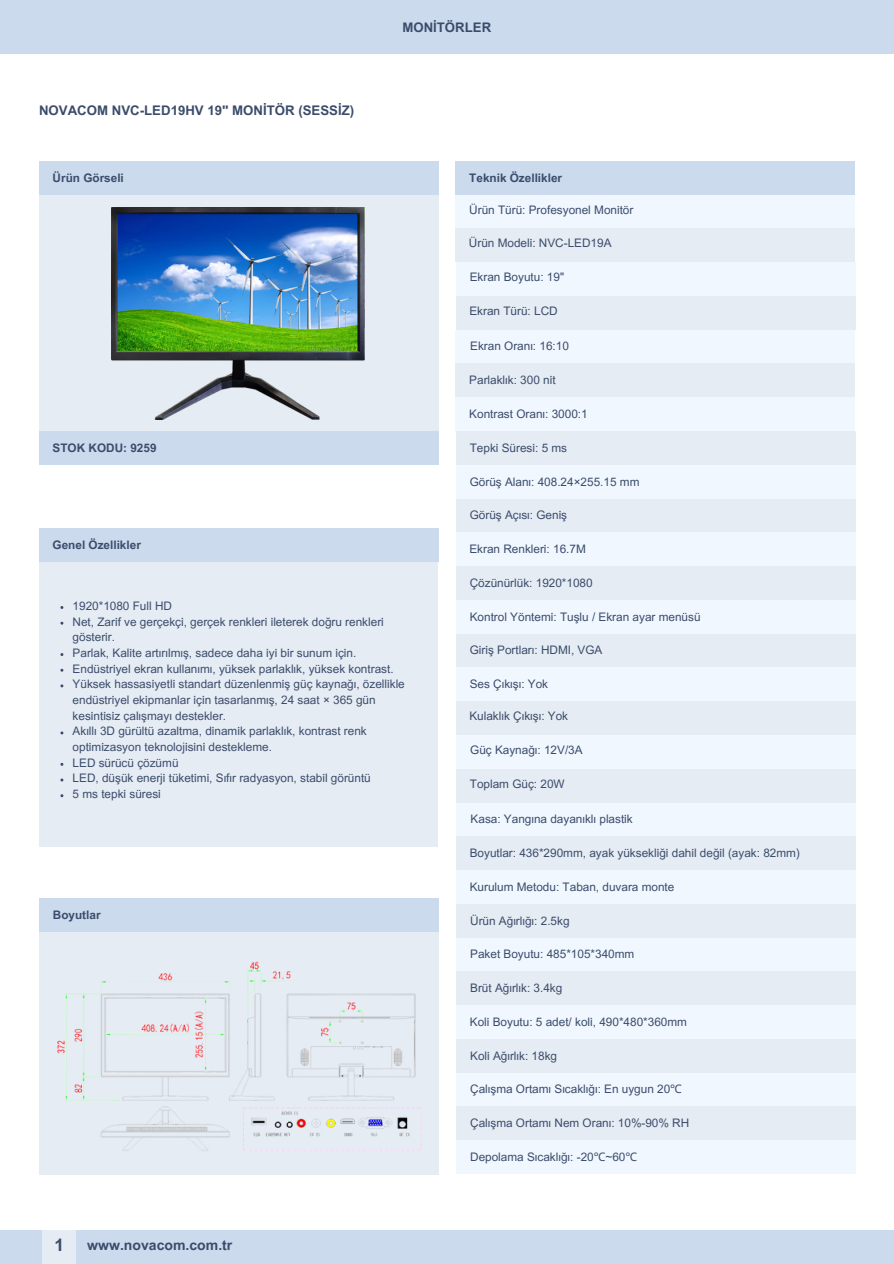
<style>
.page{position:relative;width:894px;height:1264px;background:#fff}
.page>*{position:absolute;margin:0;border:0;box-sizing:border-box;transform-origin:0 0}
.t1{font:700 17.25px "Arial MT Pro";color:#3b4c6b}
.t2{font:700 14.1px "Arial MT Pro";color:#3b4c6b}
.t3{font:700 13.2px "Arial MT Pro";color:#3b4c6b}
.t4{font:11.7px/15.8px "Arial MT Pro";color:#3b4c6b}
.t5{font:700 11.7px "Arial MT Pro";color:#3b4c6b}
.s1{font-family:"Noto Sans"}
</style>
<div class="page">
<div style="left:0;top:0;width:893px;height:53px;background:#cbdaed"></div>
<div style="left:39px;top:195px;width:399px;height:236px;background:#e6ecf4"></div>
<div style="left:39px;top:161px;width:399px;height:34px;background:#cbdaed"></div>
<div style="left:39px;top:562px;width:399px;height:285px;background:#e6ecf4"></div>
<div style="left:39px;top:528px;width:399px;height:34px;background:#cbdaed"></div>
<div style="left:455px;top:195px;width:399px;height:33px;background:#f0f7ff"></div>
<div style="left:455px;top:228px;width:399px;height:34px;background:#e6ecf4"></div>
<div style="left:455px;top:161px;width:399px;height:34px;background:#cbdaed"></div>
<div style="left:455px;top:330px;width:399px;height:33px;background:#f0f7ff"></div>
<div style="left:455px;top:363px;width:399px;height:34px;background:#e6ecf4"></div>
<div style="left:456px;top:465px;width:398px;height:33px;background:#f0f7ff"></div>
<div style="left:456px;top:498px;width:398px;height:34px;background:#e6ecf4"></div>
<div style="left:456px;top:532px;width:398px;height:34px;background:#f0f7ff"></div>
<div style="left:456px;top:566px;width:398px;height:34px;background:#e6ecf4"></div>
<div style="left:456px;top:600px;width:398px;height:33px;background:#f0f7ff"></div>
<div style="left:456px;top:633px;width:398px;height:34px;background:#e6ecf4"></div>
<div style="left:39px;top:932px;width:399px;height:242px;background:#e6ecf4"></div>
<div style="left:39px;top:898px;width:399px;height:34px;background:#cbdaed"></div>
<div style="left:456px;top:262px;width:398px;height:34px;background:#f0f7ff"></div>
<div style="left:456px;top:296px;width:398px;height:34px;background:#e6ecf4"></div>
<div style="left:456px;top:667px;width:398px;height:34px;background:#f0f7ff"></div>
<div style="left:455px;top:397px;width:399px;height:34px;background:#f0f7ff"></div>
<div style="left:456px;top:431px;width:398px;height:34px;background:#e6ecf4"></div>
<div style="left:456px;top:701px;width:398px;height:34px;background:#e6ecf4"></div>
<div style="left:456px;top:802px;width:398px;height:34px;background:#f0f7ff"></div>
<div style="left:456px;top:836px;width:398px;height:34px;background:#e6ecf4"></div>
<div style="left:456px;top:937px;width:399px;height:34px;background:#f0f7ff"></div>
<div style="left:456px;top:971px;width:399px;height:34px;background:#e6ecf4"></div>
<div style="left:456px;top:1005px;width:399px;height:34px;background:#f0f7ff"></div>
<div style="left:456px;top:1039px;width:399px;height:33px;background:#e6ecf4"></div>
<div style="left:456px;top:1072px;width:399px;height:34px;background:#f0f7ff"></div>
<div style="left:456px;top:1106px;width:399px;height:34px;background:#e6ecf4"></div>
<div style="left:456px;top:735px;width:399px;height:33px;background:#f0f7ff"></div>
<div style="left:456px;top:768px;width:399px;height:34px;background:#e6ecf4"></div>
<div style="left:456px;top:1140px;width:399px;height:34px;background:#f0f7ff"></div>
<div style="left:456px;top:870px;width:398px;height:34px;background:#f0f7ff"></div>
<div style="left:456px;top:904px;width:399px;height:33px;background:#e6ecf4"></div>
<img style="left:111px;top:207px;width:253px;height:212px">
<img style="left:57px;top:961px;width:365px;height:190px">
<div style="left:0;top:1230px;width:893px;height:33px;background:#cbdaed"></div>
<div style="left:42px;top:1230px;width:34px;height:33px;background:#e6ecf4"></div>
<div style="left:39px;top:431px;width:399px;height:34px;background:#cbdaed"></div>
<p class="t3" style="left:39px;top:106px;width:317px">NOVACOM NVC-LED19HV 19" MONİTÖR (SESSİZ)</p>
<h1 class="t5" style="left:53px;top:173px;width:71px">Ürün Görseli</h1>
<h2 class="t5" style="left:53px;top:443px;width:105px">STOK KODU: 9259</h2>
<h1 class="t3" style="left:402px;top:23px;width:90px">MONİTÖRLER</h1>
<p class="t5" style="left:469px;top:173px;width:94px">Teknik Özellikler</p>
<p class="t4" style="left:469px;top:203px;width:166px">Ürün Türü: Profesyonel Monitör</p>
<p class="t4" style="left:469px;top:237px;width:144px">Ürün Modeli: NVC-LED19A</p>
<p class="t4" style="left:469px;top:270px;width:96px">Ekran Boyutu: 19"</p>
<p class="t4" style="left:469px;top:304px;width:90px">Ekran Türü: LCD</p>
<p class="t4" style="left:470px;top:340px;width:100px">Ekran Oranı: 16:10</p>
<h4 class="t4" style="left:469px;top:374px;width:88px">Parlaklık: 300 nit</h4>
<p class="t4" style="left:469px;top:407px;width:120px">Kontrast Oranı: 3000:1</p>
<p class="t4" style="left:469px;top:441px;width:99px">Tepki Süresi: 5 ms</p>
<h4 class="t4" style="left:469px;top:475px;width:171px">Görüş Alanı: 408.24×255.15 mm</h4>
<p class="t4" style="left:469px;top:509px;width:99px">Görüş Açısı: Geniş</p>
<h4 class="t5" style="left:53px;top:540px;width:90px">Genel Özellikler</h4>
<p class="t4" style="left:73px;top:599px;width:101px">1920*1080 Full HD</p>
<h3 class="t4" style="left:73px;top:615px;width:311px">Net, Zarif ve gerçekçi, gerçek renkleri ileterek doğru renkleri gösterir.</h3>
<h4 class="t4" style="left:73px;top:646px;width:285px">Parlak, Kalite artırılmış, sadece daha iyi bir sunum için.</h4>
<p class="t4" style="left:73px;top:662px;width:322px">Endüstriyel ekran kullanımı, yüksek parlaklık, yüksek kontrast.</p>
<p class="t4" style="left:73px;top:678px;width:333px">Yüksek hassasiyetli standart düzenlenmiş güç kaynağı, özellikle endüstriyel ekipmanlar için tasarlanmış, 24 saat × 365 gün kesintisiz çalışmayı destekler.</p>
<p class="t4" style="left:73px;top:725px;width:296px">Akıllı 3D gürültü azaltma, dinamik parlaklık, kontrast renk optimizasyon teknolojisini destekleme.</p>
<p class="t4" style="left:73px;top:756px;width:107px">LED sürücü çözümü</p>
<p class="t4" style="left:73px;top:772px;width:299px">LED, düşük enerji tüketimi, Sıfır radyasyon, stabil görüntü</p>
<p class="t4" style="left:73px;top:787px;width:88px">5 ms tepki süresi</p>
<p class="t5" style="left:53px;top:910px;width:49px">Boyutlar</p>
<p class="t1" style="left:55px;top:1238px;width:11px">1</p>
<p class="t2" style="left:87px;top:1240px;width:147px">www.novacom.com.tr</p>
<p class="t4" style="left:469px;top:542px;width:118px">Ekran Renkleri: 16.7M</p>
<p class="t4" style="left:469px;top:576px;width:124px">Çözünürlük: 1920*1080</p>
<p class="t4" style="left:469px;top:610px;width:232px">Kontrol Yöntemi: Tuşlu / Ekran ayar menüsü</p>
<p class="t4" style="left:469px;top:644px;width:134px">Giriş Portları: HDMI, VGA</p>
<p class="t4" style="left:469px;top:677px;width:80px">Ses Çıkışı: Yok</p>
<p class="t4" style="left:469px;top:709px;width:100px">Kulaklık Çıkışı: Yok</p>
<p class="t4" style="left:470px;top:743px;width:114px">Güç Kaynağı: 12V/3A</p>
<p class="t4" style="left:469px;top:777px;width:96px">Toplam Güç: 20W</p>
<p class="t4" style="left:470px;top:812px;width:164px">Kasa: Yangına dayanıklı plastik</p>
<p class="t4" style="left:469px;top:846px;width:331px">Boyutlar: 436*290mm, ayak yüksekliği dahil değil (ayak: 82mm)</p>
<p class="t4" style="left:469px;top:880px;width:206px">Kurulum Metodu: Taban, duvara monte</p>
<p class="t4" style="left:470px;top:914px;width:101px">Ürün Ağırlığı: 2.5kg</p>
<p class="t4" style="left:470px;top:947px;width:166px">Paket Boyutu: 485*105*340mm</p>
<p class="t4" style="left:470px;top:981px;width:94px">Brüt Ağırlık: 3.4kg</p>
<p class="t4" style="left:469px;top:1015px;width:218px">Koli Boyutu: 5 adet/ koli, 490*480*360mm</p>
<p class="t4" style="left:470px;top:1049px;width:88px">Koli Ağırlık: 18kg</p>
<p class="t4" style="left:470px;top:1082px;width:213px">Çalışma Ortamı Sıcaklığı: En uygun 20<span class="s1">℃</span></p>
<p class="t4" style="left:470px;top:1116px;width:220px">Çalışma Ortamı Nem Oranı: 10%-90% RH</p>
<p class="t4" style="left:470px;top:1150px;width:168px">Depolama Sıcaklığı: -20<span class="s1">℃</span>~60<span class="s1">℃</span></p>
</div>
